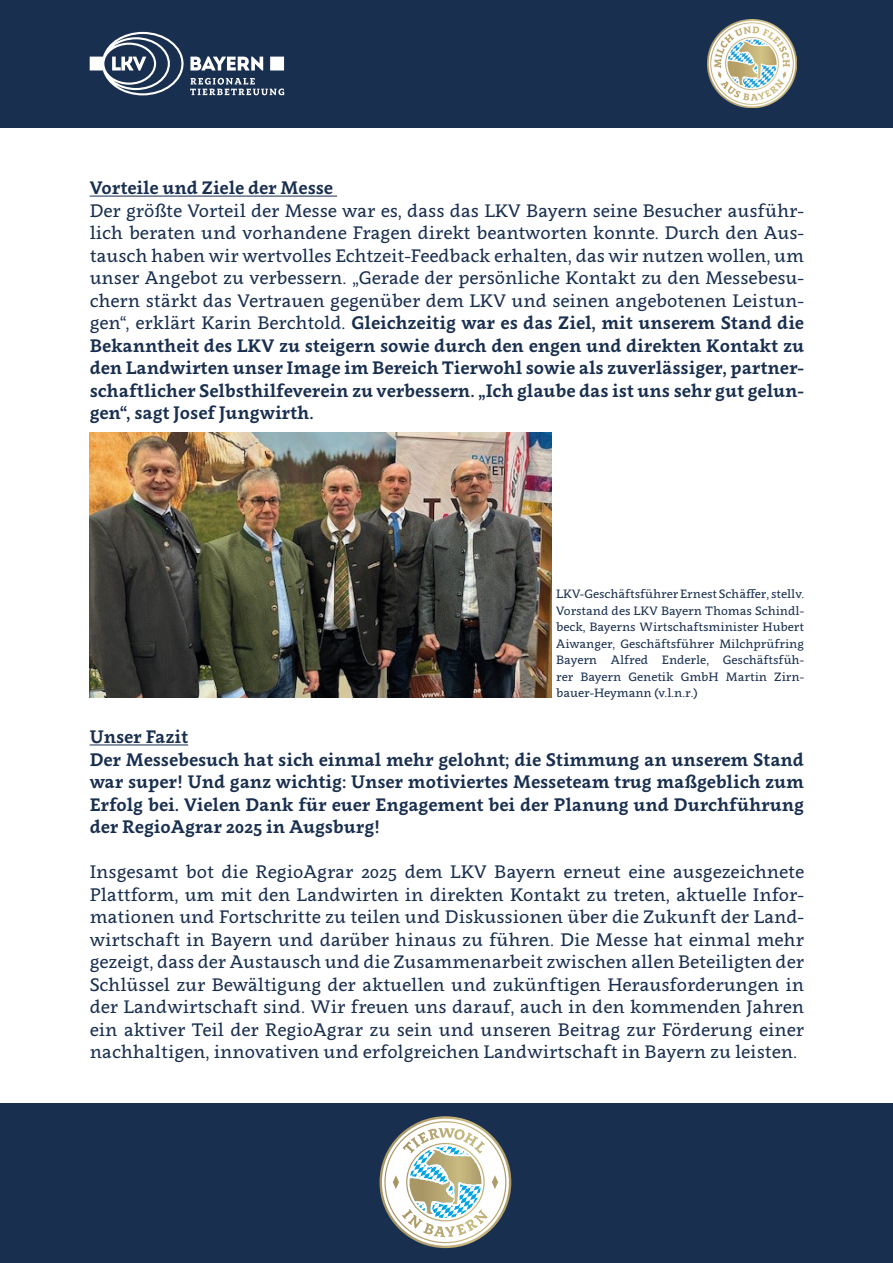
<style>
.page{position:relative;width:893px;height:1263px;background:#fff}
.page>*{position:absolute;margin:0;border:0;box-sizing:border-box;transform-origin:0 0}
.LKV___Copy{font:18px/22.5px "Clavo";color:#192f4f;text-align:justify}
.LKV___Copy-2{font:700 18px/22.5px "Clavo";color:#192f4f;text-align:justify}
.LKV___Copy-3{font:12px/16.5px "Clavo";color:#192f4f;text-align:justify}
.s1{font-weight:700}
</style>
<div class="page">
<div style="left:0;top:0;width:893px;height:128px;background:#192f4f"></div>
<div style="left:0;top:1103px;width:893px;height:160px;background:#192f4f"></div>
<svg style="left:90px;top:32px;width:194px;height:63px"></svg>
<hr style="left:90px;top:196px;width:247px;height:1px;background:#192f4f">
<img style="left:89px;top:432px;width:462px;height:265px">
<hr style="left:90px;top:744px;width:98px;height:1px;background:#192f4f">
<img style="left:708px;top:19px;width:89px;height:89px">
<svg style="left:379px;top:1116px;width:132px;height:132px"></svg>
<p class="LKV___Copy-2" style="left:90px;top:176px;width:245px">Vorteile und Ziele der Messe</p>
<p class="LKV___Copy" style="left:90px;top:199px;width:716px">Der größte Vorteil der Messe war es, dass das LKV Bayern seine Besucher ausführ&shy;lich beraten und vorhandene Fragen direkt beantworten konnte. Durch den Aus&shy;tausch haben wir wertvolles Echtzeit-Feedback erhalten, das wir nutzen wollen, um unser Angebot zu verbessern. „Gerade der persönliche Kontakt zu den Messebesu&shy;chern stärkt das Vertrauen gegenüber dem LKV und seinen angebotenen Leistun&shy;gen“, erklärt Karin Berchtold. <span class="s1">Gleichzeitig war es das Ziel, mit unserem Stand die Bekanntheit des LKV zu steigern sowie durch den engen und direkten Kontakt zu den Landwirten unser Image im Bereich Tierwohl sowie als zuverlässiger, partner&shy;schaftlicher Selbsthilfeverein zu verbessern. „Ich glaube das ist uns sehr gut gelun&shy;gen“, sagt Josef Jungwirth.</span></p>
<p class="LKV___Copy-3" style="left:556px;top:585px;width:249px">LKV-Geschäftsführer Ernest Schäffer, stellv.<br>Vorstand des LKV Bayern Thomas Schindl&shy;beck, Bayerns Wirtschaftsminister Hubert Aiwanger, Geschäftsführer Milchprüfring Bayern Alfred Enderle, Geschäftsfüh&shy;rer Bayern Genetik GmbH Martin Zirn&shy;bauer-Heymann (v.l.n.r.)</p>
<p class="LKV___Copy-2" style="left:90px;top:725px;width:100px">Unser Fazit</p>
<p class="LKV___Copy-2" style="left:90px;top:747px;width:716px">Der Messebesuch hat sich einmal mehr gelohnt; die Stimmung an unserem Stand war super! Und ganz wichtig: Unser motiviertes Messeteam trug maßgeblich zum Erfolg bei. Vielen Dank für euer Engagement bei der Planung und Durchführung der RegioAgrar 2025 in Augsburg!</p>
<p class="LKV___Copy" style="left:90px;top:860px;width:716px">Insgesamt bot die RegioAgrar 2025 dem LKV Bayern erneut eine ausgezeichnete Plattform, um mit den Landwirten in direkten Kontakt zu treten, aktuelle Infor&shy;mationen und Fortschritte zu teilen und Diskussionen über die Zukunft der Land&shy;wirtschaft in Bayern und darüber hinaus zu führen. Die Messe hat einmal mehr gezeigt, dass der Austausch und die Zusammenarbeit zwischen allen Beteiligten der Schlüssel zur Bewältigung der aktuellen und zukünftigen Herausforderungen in der Landwirtschaft sind. Wir freuen uns darauf, auch in den kommenden Jahren ein aktiver Teil der RegioAgrar zu sein und unseren Beitrag zur Förderung einer nachhaltigen, innovativen und erfolgreichen Landwirtschaft in Bayern zu leisten.</p>
</div>
